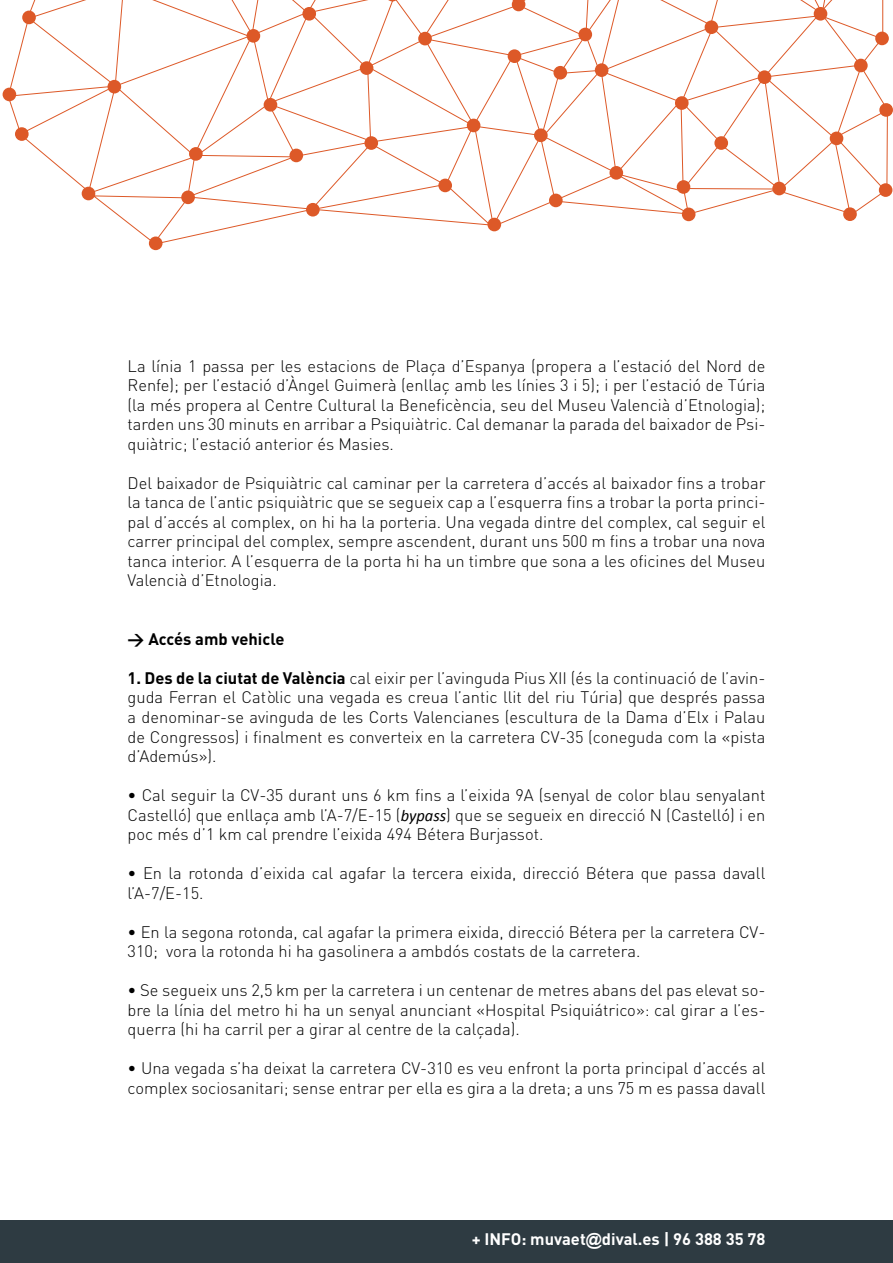
<style>
.page{position:relative;width:893px;height:1263px;background:#fff}
.page>*{position:absolute;margin:0;border:0;box-sizing:border-box;transform-origin:0 0}
.t1{font:300 16.5px/19.5px "DIN";color:#000;text-align:justify}
.t2{font:700 16.5px "DIN";color:#fff}
.t3{font:700 16.5px "DIN";color:#000}
.s1{font-weight:700}
.s2{font-family:"Calibri";font-weight:400;font-style:italic}
.s3{font-family:"Arial"}
</style>
<div class="page">
<svg style="left:2px;top:0;width:891px;height:250px"></svg>
<div style="left:0;top:1220px;width:893px;height:43px;background:#2e3b42"></div>
<p class="t1" style="left:128px;top:356px;width:639px">La línia 1 passa per les estacions de Plaça d’Espanya (propera a l’estació del Nord de Renfe); per l’estació d’Àngel Guimerà (enllaç amb les línies 3 i 5); i per l’estació de Túria (la més propera al Centre Cultural la Beneficència, seu del Museu Valencià d’Etnologia); tarden uns 30 minuts en arribar a Psiquiàtric. Cal demanar la parada del baixador de Psi&shy;quiàtric; l’estació anterior és Masies.</p>
<p class="t1" style="left:128px;top:473px;width:639px">Del baixador de Psiquiàtric cal caminar per la carretera d’accés al baixador fins a trobar la tanca de l’antic psiquiàtric que se segueix cap a l’esquerra fins a trobar la porta princi&shy;pal d’accés al complex, on hi ha la porteria. Una vegada dintre del complex, cal seguir el carrer principal del complex, sempre ascendent, durant uns 500 m fins a trobar una nova tanca interior. A l’esquerra de la porta hi ha un timbre que sona a les oficines del Museu Valencià d’Etnologia.</p>
<p class="t3" style="left:128px;top:628px;width:158px">&gt; Accés amb vehicle</p>
<p class="t1" style="left:128px;top:668px;width:639px"><span class="s1">1. Des de la ciutat de València</span> cal eixir per l’avinguda Pius XII (és la continuació de l’avin&shy;guda Ferran el Catòlic una vegada es creua l’antic llit del riu Túria) que després passa a denominar-se avinguda de les Corts Valencianes (escultura de la Dama d’Elx i Palau de Congressos) i finalment es converteix en la carretera CV-35 (coneguda com la «pista d’Ademús»).</p>
<p class="t1" style="left:128px;top:785px;width:639px">• Cal seguir la CV-35 durant uns 6 km fins a l’eixida 9A (senyal de color blau senyalant Castelló) que enllaça amb l’A-7/E-15 (<span class="s2">bypass</span>) que se segueix en direcció N (Castelló) i en poc més d’1 km cal prendre l’eixida 494 Bétera Burjassot.</p>
<p class="t1" style="left:128px;top:863px;width:639px">• En la rotonda d’eixida cal agafar la tercera eixida, direcció Bétera que passa davall l’A-7/E-15.</p>
<p class="t1" style="left:128px;top:922px;width:639px">• En la segona rotonda, cal agafar la primera eixida, direcció Bétera per la carretera CV-<br>310; vora la rotonda hi ha gasolinera a ambdós costats de la carretera.</p>
<p class="t1" style="left:128px;top:980px;width:639px">• Se segueix uns 2,5 km per la carretera i un centenar de metres abans del pas elevat so&shy;bre la línia del metro hi ha un senyal anunciant «Hospital Psiquiátrico»: cal girar a l’es&shy;querra (hi ha carril per a girar al centre de la calçada).</p>
<p class="t1" style="left:128px;top:1058px;width:639px">• Una vegada s’ha deixat la carretera CV-310 es veu enfront la porta principal d’accés al complex sociosanitari; sense entrar per ella es gira a la dreta; a uns 75 m es passa davall</p>
<p class="t2" style="left:472px;top:1228px;width:295px">+ INFO: muvaet<span class="s3">@</span>dival.es | 96 388 35 78</p>
</div>
